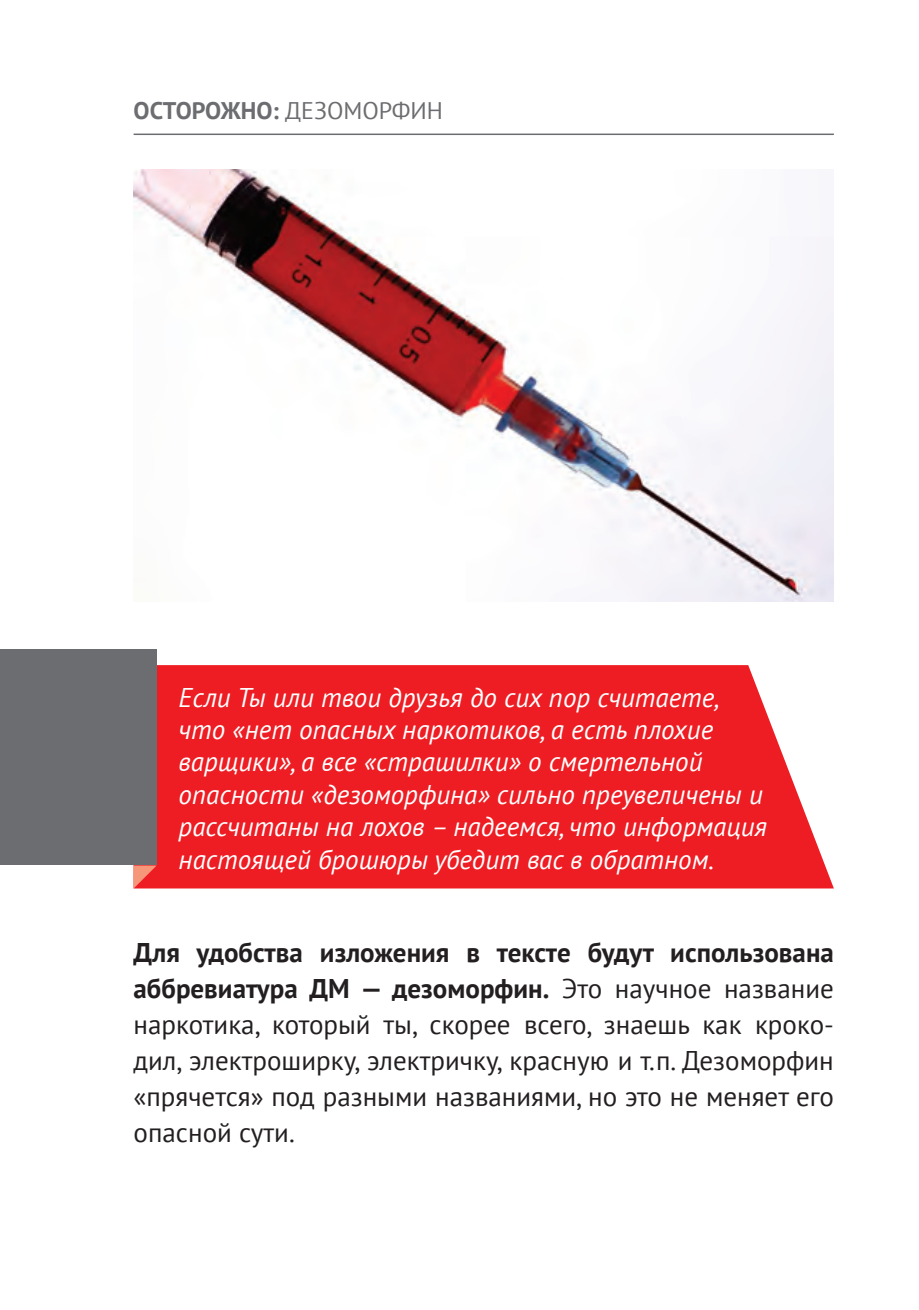
<style>
.page{position:relative;width:919px;height:1310px;background:#fff}
.page>*{position:absolute;margin:0;border:0;box-sizing:border-box;transform-origin:0 0}
.Main_txt{font:27px/36px "PT Sans";color:#231f20;text-align:justify}
.Vrez{font:italic 27px/32.4px "PT Sans";color:#fff}
.t1{font:700 24px "PT Sans";letter-spacing:-.005em;color:#6c6d70}
.s1{font-weight:400}
.s2{font-weight:700}
</style>
<div class="page">
<hr style="left:134px;top:134px;width:699px;height:1px;background:#6c6d70">
<img style="left:134px;top:170px;width:699px;height:432px">
<div style="left:133px;top:665px;width:700px;height:223px;background:#ee1d23"></div>
<svg style="left:134px;top:865px;width:22px;height:23px"></svg>
<div style="left:0;top:649px;width:157px;height:216px;background:#6c6d70"></div>
<p class="t1" style="left:134px;top:95px;width:311px">ОСТОРОЖНО: <span class="s1">ДЕЗОМОРФИН</span></p>
<p class="Vrez" style="left:179px;top:680px;width:590px">Если Ты или твои друзья до сих пор считаете, что «нет опасных наркотиков, а есть плохие варщики», а все «страшилки» о смертельной опасности «дезоморфина» сильно преувеличены и рассчитаны на лохов – надеемся, что информация настоящей брошюры убедит вас в обратном.</p>
<p class="Main_txt" style="left:134px;top:933px;width:701px"><span class="s2">Для удобства изложения в тексте будут использована аббревиатура ДМ — дезоморфин.</span> Это научное название наркотика, который ты, скорее всего, знаешь как кроко&shy;дил, электроширку, электричку, красную и т.п. Дезоморфин «прячется» под разными названиями, но это не меняет его опасной сути.</p>
</div>
